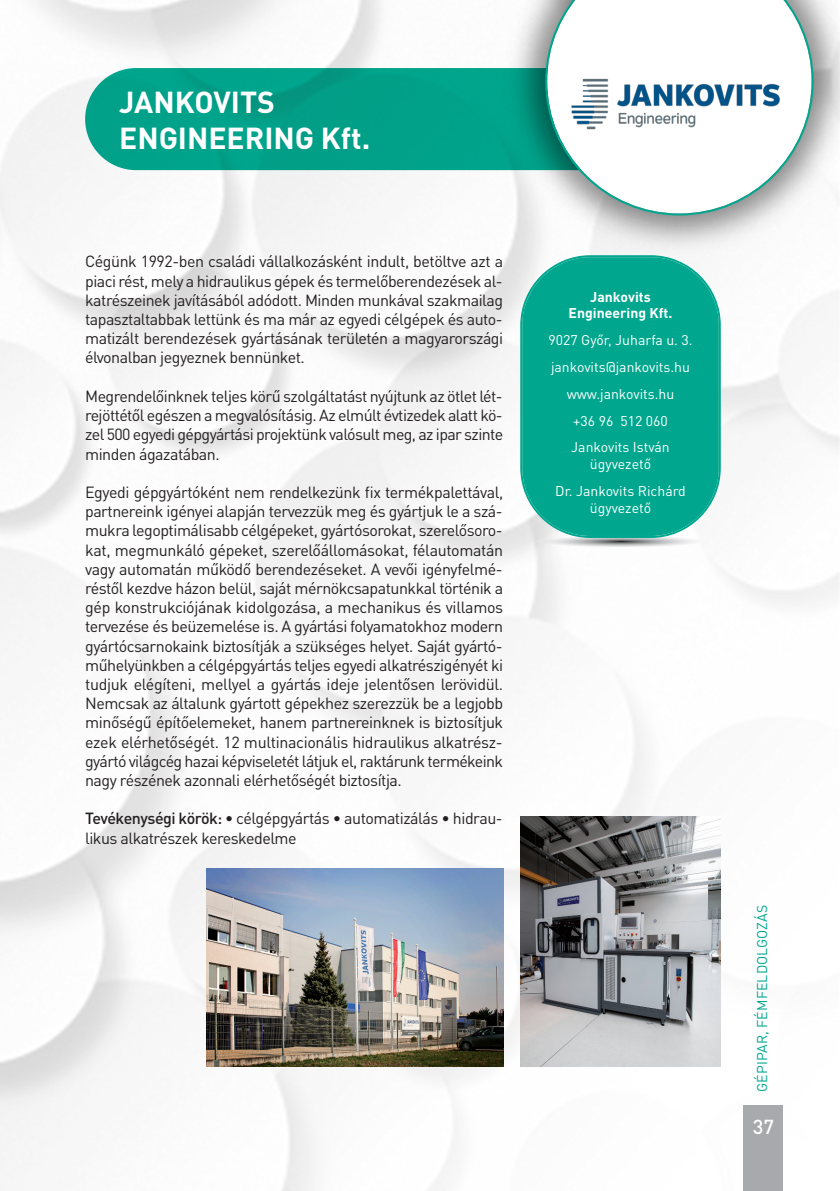
<style>
.page{position:relative;width:840px;height:1191px;background:#fff}
.page>*{position:absolute;margin:0;border:0;box-sizing:border-box;transform-origin:0 0}
.t1{font:700 30px/36px "DIN Pro";color:#fff}
.t2{font:500 20px "DIN Pro";color:#fff}
.t3{font:16px/19.2px "DIN Pro";letter-spacing:-.03em;color:#231f20;text-align:justify}
.t4{font:14px/26.8px "DIN Pro";color:#fff;text-align:center}
.t5{font:700 14px/16.8px "DIN Pro";color:#fff;text-align:center}
.t6{font:14px "DIN Pro";letter-spacing:.01em;color:#00a78e}
.s1{font-weight:500}
</style>
<div class="page">
<img style="left:0;top:0;width:839px;height:1191px">
<svg style="left:535px;top:538px;width:170px;height:9px"></svg>
<svg style="left:520px;top:260px;width:200px;height:278px;background:#10ac94"></svg>
<div style="left:743px;top:1106px;width:39px;height:85px;background:#a8a9ad"></div>
<img style="left:500px;top:0;width:339px;height:260px">
<svg style="left:545px;top:0;width:268px;height:215px"></svg>
<img style="left:570px;top:72px;width:211px;height:64px">
<img style="left:206px;top:868px;width:297px;height:198px">
<img style="left:520px;top:817px;width:200px;height:249px">
<h1 class="t1" style="left:119px;top:87px;width:252px">JANKOVITS<br>ENGINEERING Kft.</h1>
<p class="t3" style="left:85px;top:254px;width:419px">Cégünk 1992-ben családi vállalkozásként indult, betöltve azt a piaci rést, mely a hidraulikus gépek és termelőberendezések al&shy;katrészeinek javításából adódott. Minden munkával szakmailag tapasztaltabbak lettünk és ma már az egyedi célgépek és auto&shy;matizált berendezések gyártásának területén a magyarországi élvonalban jegyeznek bennünket.</p>
<p class="t3" style="left:85px;top:388px;width:419px">Megrendelőinknek teljes körű szolgáltatást nyújtunk az ötlet lét&shy;rejöttétől egészen a megvalósításig. Az elmúlt évtizedek alatt kö&shy;zel 500 egyedi gépgyártási projektünk valósult meg, az ipar szinte minden ágazatában.</p>
<p class="t3" style="left:85px;top:484px;width:419px">Egyedi gépgyártóként nem rendelkezünk fix termékpalettával, partnereink igényei alapján tervezzük meg és gyártjuk le a szá&shy;mukra legoptimálisabb célgépeket, gyártósorokat, szerelősoro&shy;kat, megmunkáló gépeket, szerelőállomásokat, félautomatán vagy automatán működő berendezéseket. A vevői igényfelmé&shy;réstől kezdve házon belül, saját mérnökcsapatunkkal történik a gép konstrukciójának kidolgozása, a mechanikus és villamos tervezése és beüzemelése is. A gyártási folyamatokhoz modern gyártócsarnokaink biztosítják a szükséges helyet. Saját gyártó&shy;műhelyünkben a célgépgyártás teljes egyedi alkatrészigényét ki tudjuk elégíteni, mellyel a gyártás ideje jelentősen lerövidül.<br>Nemcsak az általunk gyártott gépekhez szerezzük be a legjobb minőségű építőelemeket, hanem partnereinknek is biztosítjuk ezek elérhetőségét. 12 multinacionális hidraulikus alkatrész&shy;gyártó világcég hazai képviseletét látjuk el, raktárunk termékeink nagy részének azonnali elérhetőségét biztosítja.</p>
<p class="t3" style="left:85px;top:811px;width:419px"><span class="s1">Tevékenységi körök: •</span> célgépgyártás • automatizálás • hidrau&shy;likus alkatrészek kereskedelme</p>
<p class="t5" style="left:568px;top:289px;width:105px">Jankovits<br>Engineering Kft.</p>
<p class="t4" style="left:548px;top:328px;width:145px">9027 Győr, Juharfa u. 3. jankovits@jankovits.hu www.jankovits.hu<br>+36 96 512 060<br>Jankovits István</p>
<p class="t4" style="left:555px;top:452px;width:132px">ügyvezető<br>Dr. Jankovits Richárd</p>
<p class="t4" style="left:589px;top:496px;width:63px">ügyvezető</p>
<p class="t6" style="left:756px;top:1092px;width:189px;rotate:-90deg">GÉPIPAR, FÉMFELDOLGOZÁS</p>
<p class="t2" style="left:752px;top:1120px;width:23px">37</p>
</div>
